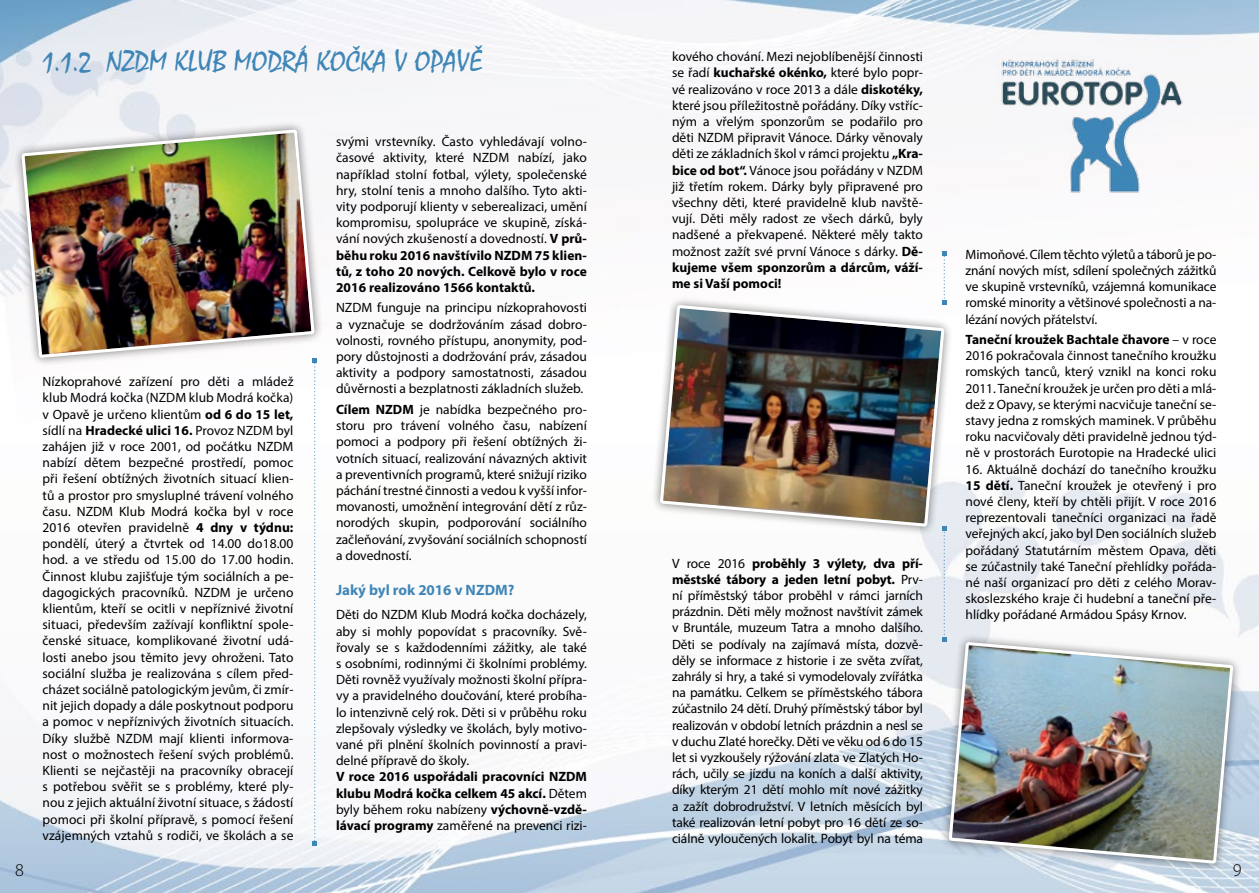
<style>
.page{position:relative;width:1259px;height:893px;background:#fff}
.page>*{position:absolute;margin:0;border:0;box-sizing:border-box;transform-origin:0 0}
.t1{font:30px "Mistral";color:#3f86b7}
.t2{font:300 18px "Myriad Pro";color:#000}
.t3{font:700 15px "Myriad Pro";color:#3f86b7}
.t4{font:13.5px/16.2px "Myriad Pro";color:#000;text-align:justify}
.t5{font:700 13.5px/16.2px "Myriad Pro";color:#000;text-align:justify}
.s1{font-weight:700}
.s2{font-weight:400}
</style>
<div class="page">
<img style="left:0;top:0;width:1259px;height:893px">
<svg style="left:312px;top:366px;width:5px;height:480px"></svg>
<svg style="left:942px;top:535px;width:4px;height:98px"></svg>
<img style="left:996px;top:53px;width:191px;height:145px">
<div style="left:940px;top:633px;width:301px;height:239px;background:#000;opacity:.5"></div>
<img style="left:947px;top:640px;width:287px;height:225px">
<div style="left:13px;top:120px;width:310px;height:246px;background:#000;opacity:.5"></div>
<img style="left:20px;top:131px;width:296px;height:225px">
<div style="left:651px;top:296px;width:302px;height:239px;background:#000;opacity:.5"></div>
<img style="left:658px;top:303px;width:288px;height:225px">
<svg style="left:942px;top:251px;width:4px;height:54px"></svg>
<h1 class="t1" style="left:43px;top:43px;width:441px">1.1.2 NZDM KLUB MODRÁ KOČKA V OPAVĚ</h1>
<p class="t4" style="left:43px;top:373px;width:252px">Nízkoprahové zařízení pro děti a mládež klub Modrá kočka (NZDM klub Modrá kočka) v Opavě je určeno klientům <span class="s1">od 6 do 15 let, </span>sídlí na <span class="s1">Hradecké ulici 16.</span> Provoz NZDM byl zahájen již v roce 2001, od počátku NZDM nabízí dětem bezpečné prostředí, pomoc při řešení obtížných životních situací klien&shy;tů a prostor pro smysluplné trávení volného času. NZDM Klub Modrá kočka byl v roce 2016 otevřen pravidelně <span class="s1">4 dny v týdnu: </span>pondělí, úterý a čtvrtek od 14.00 do18.00 hod. a ve středu od 15.00 do 17.00 hodin.<br>Činnost klubu zajišťuje tým sociálních a pe&shy;dagogických pracovníků. NZDM je určeno klientům, kteří se ocitli v nepříznivé životní situaci, především zažívají konfliktní spole&shy;čenské situace, komplikované životní udá&shy;losti anebo jsou těmito jevy ohroženi. Tato sociální služba je realizována s cílem před&shy;cházet sociálně patologickým jevům, či zmír&shy;nit jejich dopady a dále poskytnout podporu a pomoc v nepříznivých životních situacích.<br>Díky službě NZDM mají klienti informova&shy;nost o možnostech řešení svých problémů.<br>Klienti se nejčastěji na pracovníky obracejí s potřebou svěřit se s problémy, které ply&shy;nou z jejich aktuální životní situace, s žádostí pomoci při školní přípravě, s pomocí řešení vzájemných vztahů s rodiči, ve školách a se</p>
<p class="t4" style="left:336px;top:133px;width:252px">svými vrstevníky. Často vyhledávají volno&shy;časové aktivity, které NZDM nabízí, jako například stolní fotbal, výlety, společenské hry, stolní tenis a mnoho dalšího. Tyto akti&shy;vity podporují klienty v seberealizaci, umění kompromisu, spolupráce ve skupině, získá&shy;vání nových zkušeností a dovedností. <span class="s1">V prů&shy;běhu roku 2016 navštívilo NZDM 75 klien&shy;tů, z toho 20 nových. Celkově bylo v roce 2016 realizováno 1566 kontaktů.</span></p>
<p class="t4" style="left:336px;top:300px;width:252px">NZDM funguje na principu nízkoprahovosti a vyznačuje se dodržováním zásad dobro&shy;volnosti, rovného přístupu, anonymity, pod&shy;pory důstojnosti a dodržování práv, zásadou aktivity a podpory samostatnosti, zásadou důvěrnosti a bezplatnosti základních služeb.</p>
<p class="t4" style="left:336px;top:401px;width:252px"><span class="s1">Cílem NZDM</span> je nabídka bezpečného pro&shy;storu pro trávení volného času, nabízení pomoci a podpory při řešení obtížných ži&shy;votních situací, realizování návazných aktivit a preventivních programů, které snižují riziko páchání trestné činnosti a vedou k vyšší infor&shy;movanosti, umožnění integrování dětí z růz&shy;norodých skupin, podporování sociálního začleňování, zvyšování sociálních schopností a dovedností.</p>
<p class="t3" style="left:336px;top:580px;width:180px">Jaký byl rok 2016 v NZDM?</p>
<p class="t4" style="left:336px;top:607px;width:252px">Děti do NZDM Klub Modrá kočka docházely, aby si mohly popovídat s pracovníky. Svě&shy;řovaly se s každodenními zážitky, ale také s osobními, rodinnými či školními problémy.<br>Děti rovněž využívaly možnosti školní přípra&shy;vy a pravidelného doučování, které probíha&shy;lo intenzivně celý rok. Děti si v průběhu roku zlepšovaly výsledky ve školách, byly motivo&shy;vané při plnění školních povinností a pravi&shy;delné přípravě do školy.</p>
<p class="t5" style="left:336px;top:768px;width:252px">V roce 2016 uspořádali pracovníci NZDM klubu Modrá kočka celkem 45 akcí. <span class="s2">Dětem byly během roku nabízeny</span> výchovně-vzdě&shy;lávací programy <span class="s2">zaměřené na prevenci rizi-</span></p>
<p class="t4" style="left:672px;top:48px;width:252px">kového chování. Mezi nejoblíbenější činnosti se řadí <span class="s1">kuchařské okénko,</span> které bylo popr&shy;vé realizováno v roce 2013 a dále <span class="s1">diskotéky, </span>které jsou příležitostně pořádány. Díky vstříc&shy;ným a vřelým sponzorům se podařilo pro děti NZDM připravit Vánoce. Dárky věnovaly děti ze základních škol v rámci projektu <span class="s1">„Kra&shy;bice od bot“.</span> Vánoce jsou pořádány v NZDM již třetím rokem. Dárky byly připravené pro všechny děti, které pravidelně klub navště&shy;vují. Děti měly radost ze všech dárků, byly nadšené a překvapené. Některé měly takto možnost zažít své první Vánoce s dárky. <span class="s1">Dě&shy;kujeme všem sponzorům a dárcům, váží&shy;me si Vaší pomoci!</span></p>
<p class="t4" style="left:672px;top:555px;width:252px">V roce 2016 <span class="s1">proběhly 3 výlety, dva pří&shy;městské tábory a jeden letní pobyt.</span> Prv&shy;ní příměstský tábor proběhl v rámci jarních prázdnin. Děti měly možnost navštívit zámek v Bruntále, muzeum Tatra a mnoho dalšího.<br>Děti se podívaly na zajímavá místa, dozvě&shy;děly se informace z historie i ze světa zvířat, zahrály si hry, a také si vymodelovaly zvířátka na památku. Celkem se příměstského tábora zúčastnilo 24 dětí. Druhý příměstský tábor byl realizován v období letních prázdnin a nesl se v duchu Zlaté horečky. Děti ve věku od 6 do 15 let si vyzkoušely rýžování zlata ve Zlatých Ho&shy;rách, učily se jízdu na koních a další aktivity, díky kterým 21 dětí mohlo mít nové zážitky a zažít dobrodružství. V letních měsících byl také realizován letní pobyt pro 16 dětí ze so&shy;ciálně vyloučených lokalit. Pobyt byl na téma</p>
<p class="t4" style="left:965px;top:246px;width:252px">Mimoňové. Cílem těchto výletů a táborů je po&shy;znání nových míst, sdílení společných zážitků ve skupině vrstevníků, vzájemná komunikace romské minority a většinové společnosti a na&shy;lézání nových přátelství.</p>
<p class="t4" style="left:965px;top:331px;width:252px"><span class="s1">Taneční kroužek Bachtale čhavore</span> – v roce 2016 pokračovala činnost tanečního kroužku romských tanců, který vznikl na konci roku 2011. Taneční kroužek je určen pro děti a mlá&shy;dež z Opavy, se kterými nacvičuje taneční se&shy;stavy jedna z romských maminek. V průběhu roku nacvičovaly děti pravidelně jednou týd&shy;ně v prostorách Eurotopie na Hradecké ulici</p>
<p class="t4" style="left:965px;top:461px;width:252px">16. Aktuálně dochází do tanečního kroužku <span class="s1">15 dětí.</span> Taneční kroužek je otevřený i pro nové členy, kteří by chtěli přijít. V roce 2016 reprezentovali tanečníci organizaci na řadě veřejných akcí, jako byl Den sociálních služeb pořádaný Statutárním městem Opava, děti se zúčastnily také Taneční přehlídky pořáda&shy;né naší organizací pro děti z celého Morav&shy;skoslezského kraje či hudební a taneční pře&shy;hlídky pořádané Armádou Spásy Krnov.</p>
<h2 class="t2" style="left:15px;top:860px;width:10px">8</h2>
<h2 class="t2" style="left:1232px;top:860px;width:10px">9</h2>
</div>
